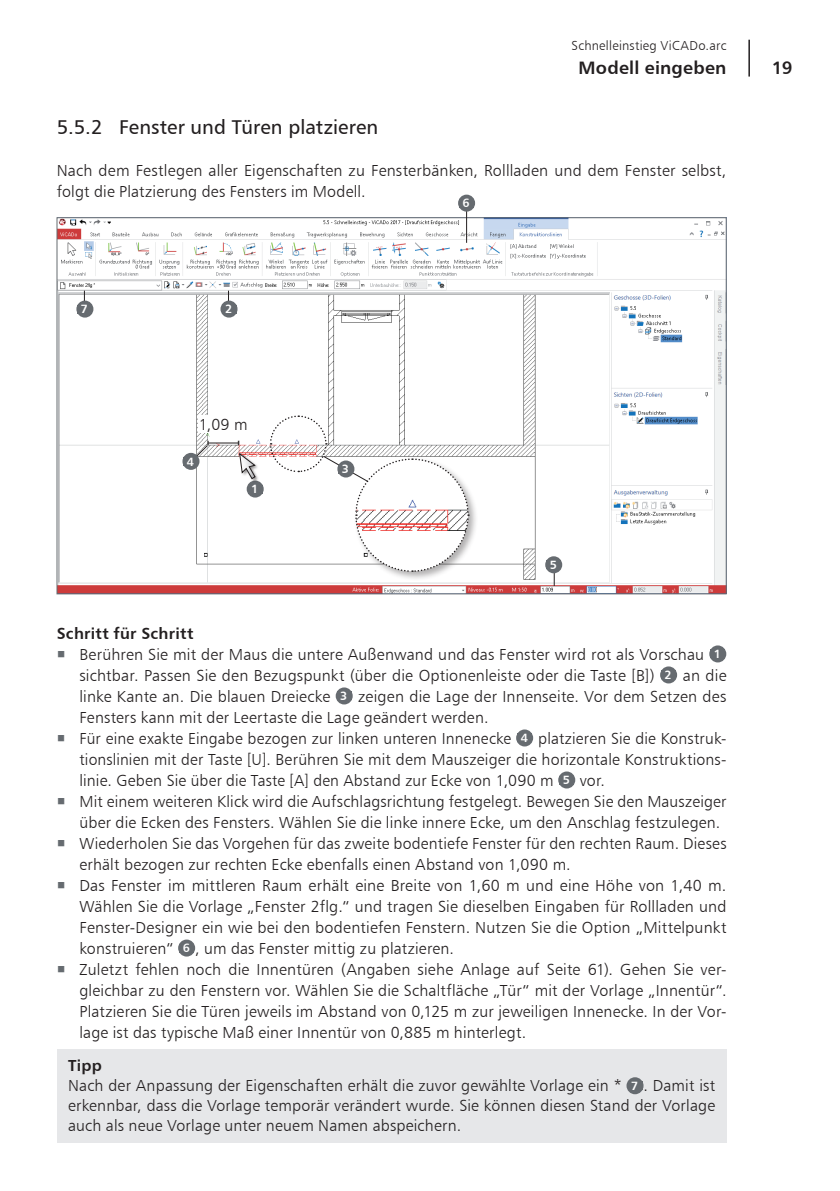
<style>
.page{position:relative;width:840px;height:1191px;background:#fff}
.page>*{position:absolute;margin:0;border:0;box-sizing:border-box;transform-origin:0 0}
.t1{font:20px "Humanist 777 BT Roman B";letter-spacing:.005em;color:#231f20}
.t2{font:18px "Humanist 777 BT Bold B";letter-spacing:.01em;color:#231f20}
._8_Tipp_Text{font:16px/21px "Humanist 777 BT Light B";letter-spacing:.01em;color:#231f20;text-align:justify}
._5_Grundtext{font:16px/21px "Humanist 777 BT Light B";letter-spacing:.015em;color:#231f20}
._4_Zwischenüberschri{font:16px "Humanist 777 BT Bold B";letter-spacing:.015em;color:#231f20}
._7_Tipp_Überschrift{font:16px "Humanist 777 BT Bold B";color:#231f20}
.t3{font:13px "Humanist 777 BT Light B";letter-spacing:.02em;color:#231f20}
.Zahlen{font:12px "Humanist 777 BT Bold B";color:#fff}
</style>
<div class="page">
<hr style="left:748px;top:40px;width:1px;height:37px;background:#231f20">
<div style="left:709px;top:645px;width:17px;height:17px;background:#666b70;border-radius:50%"></div>
<svg style="left:659px;top:666px;width:17px;height:17px"></svg>
<div style="left:661px;top:671px;width:14px;height:8px;background:#666b70"></div>
<div style="left:335px;top:687px;width:17px;height:17px;background:#666b70;border-radius:50%"></div>
<div style="left:516px;top:729px;width:17px;height:17px;background:#666b70;border-radius:50%"></div>
<div style="left:558px;top:771px;width:17px;height:17px;background:#666b70;border-radius:50%"></div>
<svg style="left:178px;top:939px;width:17px;height:17px"></svg>
<div style="left:179px;top:944px;width:15px;height:8px;background:#666b70"></div>
<div style="left:57px;top:1049px;width:669px;height:93px;background:#e6e7e9"></div>
<div style="left:626px;top:1077px;width:17px;height:17px;background:#666b70;border-radius:50%"></div>
<img style="left:59px;top:219px;width:665px;height:373px">
<div style="left:246px;top:480px;width:17px;height:17px;background:#666b70;border-radius:50%"></div>
<div style="left:239px;top:453px;width:20px;height:30px;background:#231f20;opacity:.5"></div>
<svg style="left:239px;top:453px;width:16px;height:26px"></svg>
<div style="left:353px;top:457px;width:125px;height:124px;background:#231f20;opacity:.35"></div>
<svg style="left:269px;top:415px;width:200px;height:157px"></svg>
<div style="left:337px;top:460px;width:17px;height:17px;background:#666b70;border-radius:50%"></div>
<hr style="left:208px;top:442px;width:30px;height:1px;background:#231f20">
<div style="left:198px;top:416px;width:50px;height:17px;background:#fff"></div>
<svg style="left:553px;top:573px;width:1px;height:13px"></svg>
<div style="left:545px;top:556px;width:17px;height:17px;background:#666b70;border-radius:50%"></div>
<hr style="left:466px;top:203px;width:1px;height:40px;background:#231f20">
<div style="left:458px;top:195px;width:17px;height:17px;background:#666b70;border-radius:50%"></div>
<svg style="left:194px;top:441px;width:14px;height:18px"></svg>
<div style="left:220px;top:300px;width:17px;height:17px;background:#666b70;border-radius:50%"></div>
<div style="left:76px;top:300px;width:17px;height:17px;background:#666b70;border-radius:50%"></div>
<div style="left:182px;top:453px;width:17px;height:17px;background:#666b70;border-radius:50%"></div>
<p class="t3" style="left:571px;top:37px;width:156px">Schnelleinstieg ViCADo.arc</p>
<p class="t2" style="left:578px;top:56px;width:149px">Modell eingeben</p>
<p class="t2" style="left:771px;top:56px;width:22px">19</p>
<p class="t1" style="left:57px;top:115px;width:323px">5.5.2 Fenster und Türen platzieren</p>
<p class="_5_Grundtext" style="left:57px;top:160px;width:670px">Nach dem Festlegen aller Eigenschaften zu Fensterbänken, Rollladen und dem Fenster selbst, folgt die Platzierung des Fensters im Modell.</p>
<p class="Zahlen" style="left:462px;top:195px;width:9px">6</p>
<p class="Zahlen" style="left:81px;top:301px;width:9px">7</p>
<p class="Zahlen" style="left:225px;top:301px;width:9px">2</p>
<p class="_8_Tipp_Text" style="left:199px;top:414px;width:50px">1,09 m</p>
<p class="Zahlen" style="left:187px;top:454px;width:9px">4</p>
<p class="Zahlen" style="left:251px;top:481px;width:9px">1</p>
<p class="Zahlen" style="left:342px;top:461px;width:9px">3</p>
<p class="Zahlen" style="left:549px;top:557px;width:9px">5</p>
<p class="_4_Zwischenüberschri" style="left:57px;top:623px;width:138px">Schritt für Schritt</p>
<p class="_8_Tipp_Text" style="left:79px;top:643px;width:626px">Berühren Sie mit der Maus die untere Außenwand und das Fenster wird rot als Vorschau</p>
<p class="Zahlen" style="left:713px;top:646px;width:9px">1</p>
<p class="_8_Tipp_Text" style="left:79px;top:664px;width:576px">sichtbar. Passen Sie den Bezugspunkt (über die Optionenleiste oder die Taste [B])</p>
<p class="Zahlen" style="left:664px;top:667px;width:9px">2</p>
<p class="_8_Tipp_Text" style="left:682px;top:664px;width:45px">an die</p>
<p class="_8_Tipp_Text" style="left:79px;top:685px;width:252px">linke Kante an. Die blauen Dreiecke</p>
<p class="Zahlen" style="left:340px;top:688px;width:9px">3</p>
<p class="_8_Tipp_Text" style="left:79px;top:685px;width:648px;text-indent:279px">zeigen die Lage der Innenseite. Vor dem Setzen des<br>Fensters kann mit der Leertaste die Lage geändert werden.</p>
<p class="_8_Tipp_Text" style="left:79px;top:727px;width:433px">Für eine exakte Eingabe bezogen zur linken unteren Innenecke</p>
<p class="Zahlen" style="left:520px;top:730px;width:9px">4</p>
<p class="_8_Tipp_Text" style="left:79px;top:727px;width:646px;text-indent:458px">platzieren Sie die Konstruk&shy;tionslinien mit der Taste [U]. Berühren Sie mit dem Mauszeiger die horizontale Konstruktions&shy;linie. Geben Sie über die Taste [A] den Abstand zur Ecke von 1,090 m</p>
<p class="Zahlen" style="left:562px;top:772px;width:9px">5</p>
<p class="_8_Tipp_Text" style="left:579px;top:769px;width:27px">vor.</p>
<p class="_8_Tipp_Text" style="left:79px;top:790px;width:648px">Mit einem weiteren Klick wird die Aufschlagsrichtung festgelegt. Bewegen Sie den Mauszeiger über die Ecken des Fensters. Wählen Sie die linke innere Ecke, um den Anschlag festzulegen.</p>
<p class="_8_Tipp_Text" style="left:79px;top:832px;width:648px">Wiederholen Sie das Vorgehen für das zweite bodentiefe Fenster für den rechten Raum. Dieses erhält bezogen zur rechten Ecke ebenfalls einen Abstand von 1,090 m.</p>
<p class="_8_Tipp_Text" style="left:79px;top:874px;width:648px">Das Fenster im mittleren Raum erhält eine Breite von 1,60 m und eine Höhe von 1,40 m.<br>Wählen Sie die Vorlage „Fenster 2flg.“ und tragen Sie dieselben Eingaben für Rollladen und Fenster-Designer ein wie bei den bodentiefen Fenstern. Nutzen Sie die Option „Mittelpunkt konstruieren“</p>
<p class="Zahlen" style="left:182px;top:940px;width:9px">6</p>
<p class="_8_Tipp_Text" style="left:195px;top:937px;width:260px">, um das Fenster mittig zu platzieren.</p>
<p class="_8_Tipp_Text" style="left:79px;top:958px;width:648px">Zuletzt fehlen noch die Innentüren (Angaben siehe Anlage auf Seite 61). Gehen Sie ver&shy;gleichbar zu den Fenstern vor. Wählen Sie die Schaltfläche „Tür“ mit der Vorlage „Innentür“.<br>Platzieren Sie die Türen jeweils im Abstand von 0,125 m zur jeweiligen Innenecke. In der Vor&shy;lage ist das typische Maß einer Innentür von 0,885 m hinterlegt.</p>
<p class="_7_Tipp_Überschrift" style="left:68px;top:1055px;width:35px">Tipp</p>
<p class="_8_Tipp_Text" style="left:68px;top:1075px;width:554px">Nach der Anpassung der Eigenschaften erhält die zuvor gewählte Vorlage ein *</p>
<p class="Zahlen" style="left:630px;top:1078px;width:9px">7</p>
<p class="_8_Tipp_Text" style="left:68px;top:1075px;width:648px;line-height:20px;text-indent:575px">. Damit ist erkennbar, dass die Vorlage temporär verändert wurde. Sie können diesen Stand der Vorlage auch als neue Vorlage unter neuem Namen abspeichern.</p>
</div>
